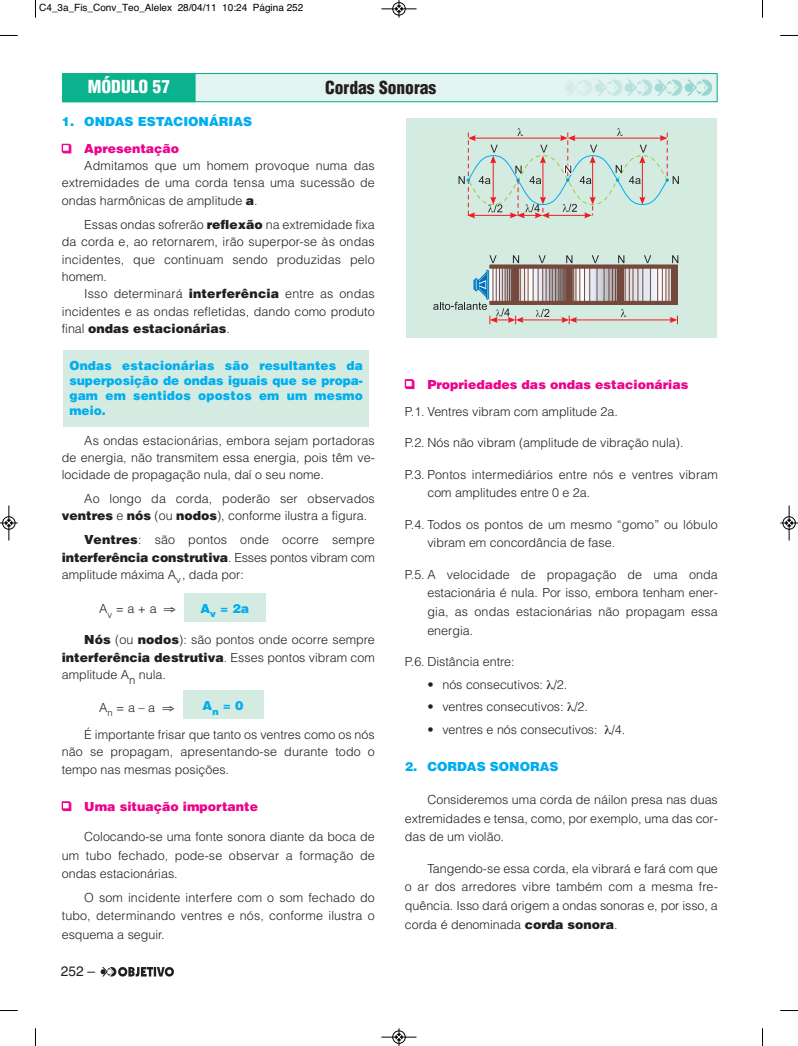
<style>
.page{position:relative;width:798px;height:1046px;background:#fff}
.page>*{position:absolute;margin:0;border:0;box-sizing:border-box;transform-origin:0 0}
.t1{font:900 condensed 17.5px "Helvetica";color:#231f20}
.t2{font:900 condensed 17.5px "Helvetica";color:#fff}
.t3{font:13.75px "Helvetica";color:#231f20}
.t4{font:300 12.5px/17.2px "Helvetica";color:#231f20;text-align:justify}
.t5{font:900 12.5px/15px "Helvetica";color:#00aeef;text-align:justify}
.t6{font:900 12.5px "Helvetica";color:#ed028c}
.t7{font:10px "Helvetica";color:#000}
.s1{font-weight:900}
</style>
<div class="page">
<svg style="left:101px;top:967px;width:73px;height:9px"></svg>
<div style="left:63px;top:351px;width:305px;height:76px;background:#d4ebe2"></div>
<div style="left:184px;top:593px;width:82px;height:28px;background:#d4ebe2"></div>
<div style="left:182px;top:690px;width:81px;height:28px;background:#d4ebe2"></div>
<div style="left:406px;top:118px;width:310px;height:220px;background:#d4ebe2"></div>
<svg style="left:458px;top:128px;width:220px;height:90px"></svg>
<svg style="left:433px;top:255px;width:245px;height:69px"></svg>
<div style="left:62px;top:73px;width:655px;height:29px;background:#e3f3f0;border:1px solid #0ab38d"></div>
<div style="left:63px;top:73px;width:132px;height:29px;background:#0ab38d"></div>
<svg style="left:565px;top:79px;width:147px;height:17px"></svg>
<svg style="left:35px;top:0;width:1px;height:18px"></svg>
<svg style="left:0;top:35px;width:18px;height:1px"></svg>
<svg style="left:762px;top:0;width:1px;height:18px"></svg>
<svg style="left:780px;top:35px;width:17px;height:1px"></svg>
<svg style="left:35px;top:1028px;width:1px;height:17px"></svg>
<svg style="left:0;top:1010px;width:18px;height:1px"></svg>
<svg style="left:762px;top:1028px;width:1px;height:17px"></svg>
<svg style="left:780px;top:1010px;width:17px;height:1px"></svg>
<div style="left:392px;top:2px;width:13px;height:14px;border:1px solid #fff;border-radius:50%"></div>
<hr style="left:381px;top:9px;width:35px;height:1px;background:#000">
<div style="left:392px;top:2px;width:13px;height:13px;border:1px solid #000;border-radius:50%"></div>
<svg style="left:395px;top:0;width:7px;height:18px"></svg>
<hr style="left:381px;top:1036px;width:35px;height:1px;background:#000">
<div style="left:392px;top:1030px;width:13px;height:13px;border:1px solid #000;border-radius:50%"></div>
<svg style="left:395px;top:1028px;width:7px;height:17px"></svg>
<div style="left:2px;top:516px;width:14px;height:13px;border:1px solid #fff;border-radius:50%"></div>
<hr style="left:9px;top:505px;width:1px;height:35px;background:#000">
<div style="left:2px;top:516px;width:13px;height:13px;border:1px solid #000;border-radius:50%"></div>
<svg style="left:0;top:519px;width:18px;height:7px"></svg>
<hr style="left:788px;top:505px;width:1px;height:35px;background:#000">
<div style="left:782px;top:516px;width:13px;height:13px;border:1px solid #000;border-radius:50%"></div>
<svg style="left:780px;top:519px;width:17px;height:7px"></svg>
<p class="t7" style="left:39px;top:4px;width:265px">C4_3a_Fis_Conv_Teo_Alelex 28/04/11 10:24 Página 252</p>
<h1 class="t2" style="left:88px;top:80px;width:84px">MÓDULO 57</h1>
<h1 class="t1" style="left:325px;top:81px;width:113px">Cordas Sonoras</h1>
<p class="t5" style="left:62px;top:115px;width:192px">1. ONDAS ESTACIONÁRIAS</p>
<p class="t6" style="left:62px;top:144px;width:119px">❑ Apresentação</p>
<p class="t4" style="left:84px;top:158px;width:292px">Admitamos que um homem pro vo que numa das</p>
<p class="t4" style="left:62px;top:175px;width:314px">extremidades de uma corda tensa uma sucessão de</p>
<p class="t4" style="left:62px;top:193px;width:197px">ondas harmônicas de amplitude <span class="s1">a</span>.</p>
<p class="t4" style="left:62px;top:217px;width:314px;text-indent:22px">Essas ondas sofrerão <span class="s1">reflexão</span> na extremidade fixa da corda e, ao retornarem, irão superpor-se às on das incidentes, que continuam sendo pro duzidas pelo homem.</p>
<p class="t4" style="left:62px;top:286px;width:314px;text-indent:23px">Isso determinará <span class="s1">interferência</span> entre as ondas incidentes e as ondas refletidas, dando como pro duto final <span class="s1">ondas estacionárias</span>.</p>
<p class="t5" style="left:69px;top:358px;width:295px">Ondas estacionárias são re sul tantes da superpo si ção de on das iguais que se pro pa - gam em sen tidos opos tos em um mesmo meio.</p>
<p class="t4" style="left:62px;top:433px;width:314px;text-indent:23px">As ondas estacionárias, embora se jam portadoras de energia, não trans mitem essa energia, pois têm ve - locidade de propagação nula, daí o seu nome.</p>
<p class="t4" style="left:62px;top:490px;width:314px;text-indent:23px">Ao longo da corda, poderão ser observados <span class="s1">ventres</span> e <span class="s1">nós</span> (ou <span class="s1">no dos</span>), conforme ilustra a figura.</p>
<p class="t4" style="left:62px;top:532px;width:314px;text-indent:23px"><span class="s1">Ventres</span>: são pontos onde ocor re sempre <span class="s1">interferência constru tiva</span>. Esses pontos vibram com am pli tude máxima A<sub>v</sub>, dada por:</p>
<p class="t4" style="left:99px;top:601px;width:78px">A<sub>v</sub> = a + a ⇒</p>
<p class="t4" style="left:62px;top:632px;width:314px;text-indent:23px"><span class="s1">Nós</span> (ou <span class="s1">nodos</span>): são pontos on de ocorre sempre <span class="s1">interferência destru tiva</span>. Esses pontos vibram com am pli tude A<sub>n</sub> nula.</p>
<p class="t4" style="left:84px;top:695px;width:292px;line-height:27px;text-indent:15px">A<sub>n</sub> = a – a ⇒<br>É importante frisar que tanto os ventres como os nós</p>
<p class="t4" style="left:62px;top:744px;width:314px">não se propa gam, apresentando-se durante todo o tempo nas mesmas posições.</p>
<p class="t6" style="left:62px;top:801px;width:198px">❑ Uma situação importante</p>
<p class="t4" style="left:62px;top:828px;width:314px;line-height:18.5px;text-indent:22px">Colocando-se uma fonte sonora diante da boca de um tubo fechado, pode-se observar a forma ção de ondas estacionárias.</p>
<p class="t4" style="left:62px;top:889px;width:314px;line-height:18.5px;text-indent:22px">O som incidente interfere com o som fechado do tubo, determinando ventres e nós, conforme ilustra o esquema a seguir.</p>
<p class="t5" style="left:200px;top:602px;width:50px">A<sub>v</sub> = 2a</p>
<p class="t5" style="left:202px;top:699px;width:42px">A<sub>n</sub> = 0</p>
<p class="t3" style="left:61px;top:965px;width:36px">252 –</p>
<p class="t6" style="left:404px;top:379px;width:285px">❑ Propriedades das ondas estacionárias</p>
<p class="t4" style="left:404px;top:404px;width:214px">P.1. Ventres vibram com amplitude 2a.</p>
<p class="t4" style="left:404px;top:435px;width:280px">P.2. Nós não vibram (amplitude de vi bração nula).</p>
<p class="t4" style="left:427px;top:466px;width:292px;line-height:18.8px;text-indent:-22px">P.3. Pontos intermediários entre nós e ven tres vibram com amplitudes en tre 0 e 2a.</p>
<p class="t4" style="left:427px;top:516px;width:292px;line-height:18.8px;text-indent:-22px">P.4. Todos os pontos de um mesmo “go mo” ou lóbulo vibram em con cor dância de fase.</p>
<p class="t4" style="left:427px;top:566px;width:292px;line-height:18.8px;text-indent:-22px">P.5. A velocidade de propagação de uma onda estacionária é nula. Por isso, em bora tenham ener - gia, as ondas esta cionárias não pro pa gam essa energia.</p>
<p class="t4" style="left:404px;top:654px;width:111px">P.6. Distância entre:</p>
<p class="t4" style="left:427px;top:676px;width:141px">• nós consecutivos: /2.</p>
<p class="t4" style="left:427px;top:699px;width:162px">• ventres consecutivos: /2.</p>
<p class="t4" style="left:427px;top:721px;width:199px">• ventres e nós consecutivos: /4.</p>
<p class="t5" style="left:404px;top:760px;width:155px">2. CORDAS SONORAS</p>
<p class="t4" style="left:404px;top:791px;width:314px;line-height:18.8px;text-indent:22px">Consideremos uma corda de nái lon presa nas duas extremidades e ten sa, como, por exemplo, uma das cor - das de um violão.</p>
<p class="t4" style="left:404px;top:859px;width:314px;line-height:18.8px;text-indent:22px">Tangendo-se essa corda, ela vi bra rá e fará com que o ar dos ar re dores vibre também com a mesma fre - quência. Isso dará origem a ondas so noras e, por isso, a corda é de no mi nada <span class="s1">corda sonora</span>.</p>
</div>
